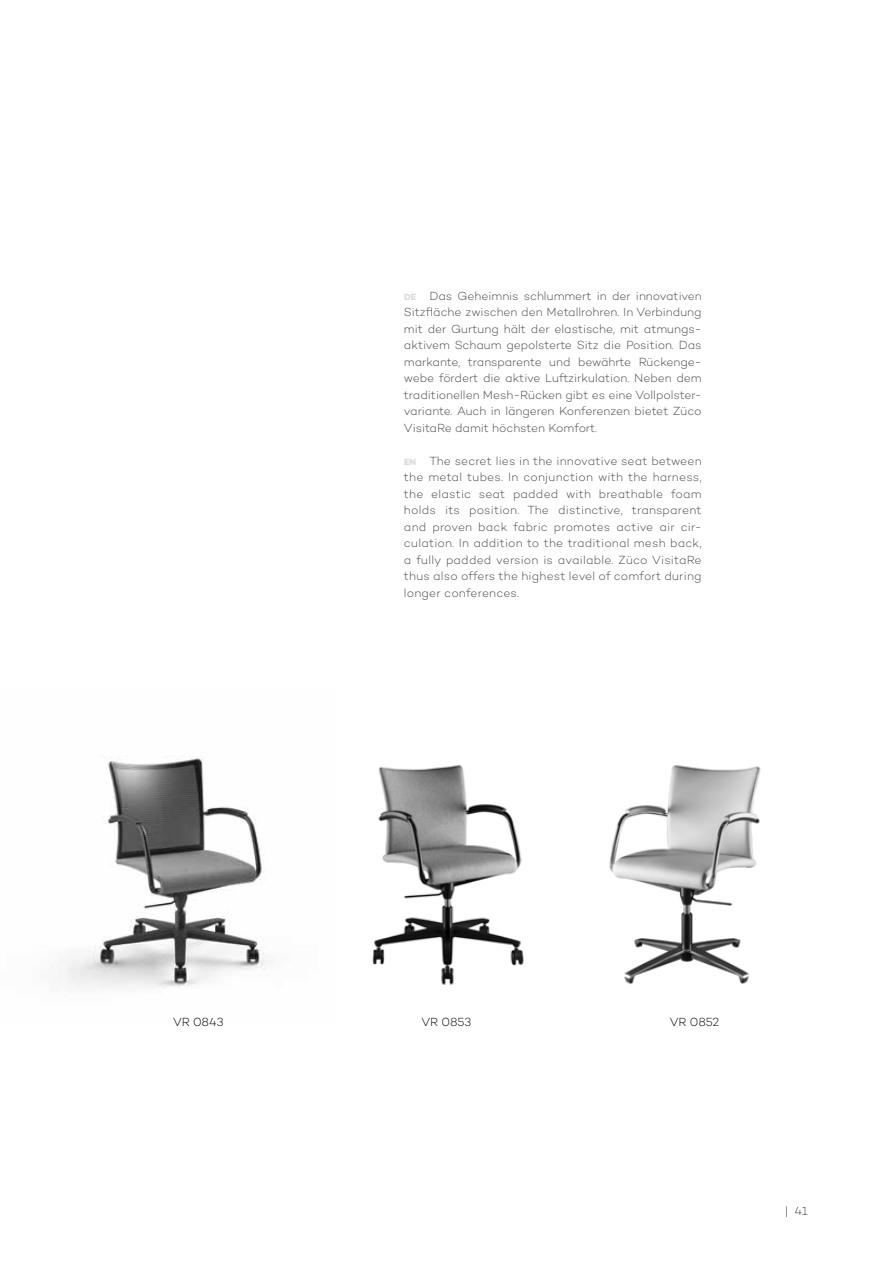
<style>
.page{position:relative;width:893px;height:1263px;background:#fff}
.page>*{position:absolute;margin:0;border:0;box-sizing:border-box;transform-origin:0 0}
.t1{font:300 12px/16.5px "Campton";color:#474847;text-align:justify}
.t2{font:300 12px "Campton";letter-spacing:-.005em;color:#000}
.t3{font:200 12px "Campton";color:#000}
.s1{font-weight:700;font-size:9px;color:#d8dada}
</style>
<div class="page">
<img style="left:609px;top:765px;width:152px;height:220px">
<img style="left:67px;top:755px;width:199px;height:233px">
<img style="left:372px;top:764px;width:152px;height:221px">
<p class="t1" style="left:404px;top:287px;width:299px"><span class="s1">DE</span> Das Geheimnis schlummert in der innovativen Sitzfläche zwischen den Metallrohren. In Verbindung mit der Gurtung hält der elastische, mit atmungs&shy;aktivem Schaum gepolsterte Sitz die Position. Das markante, transparente und bewährte Rückenge&shy;webe fördert die aktive Luftzirkulation. Neben dem traditionellen Mesh-Rücken gibt es eine Vollpolster&shy;variante. Auch in längeren Konferenzen bietet Züco VisitaRe damit höchsten Komfort.</p>
<p class="t1" style="left:404px;top:452px;width:299px"><span class="s1">EN</span> The secret lies in the innovative seat between the metal tubes. In conjunction with the harness, the elastic seat padded with breathable foam holds its position. The distinctive, transparent and proven back fabric promotes active air cir&shy;culation. In addition to the traditional mesh back, a fully padded version is available. Züco VisitaRe thus also offers the highest level of comfort during longer conferences.</p>
<p class="t2" style="left:173px;top:1014px;width:52px">VR 0843</p>
<p class="t2" style="left:421px;top:1014px;width:52px">VR 0853</p>
<p class="t2" style="left:670px;top:1014px;width:51px">VR 0852</p>
<p class="t3" style="left:785px;top:1204px;width:25px">| 41</p>
</div>
